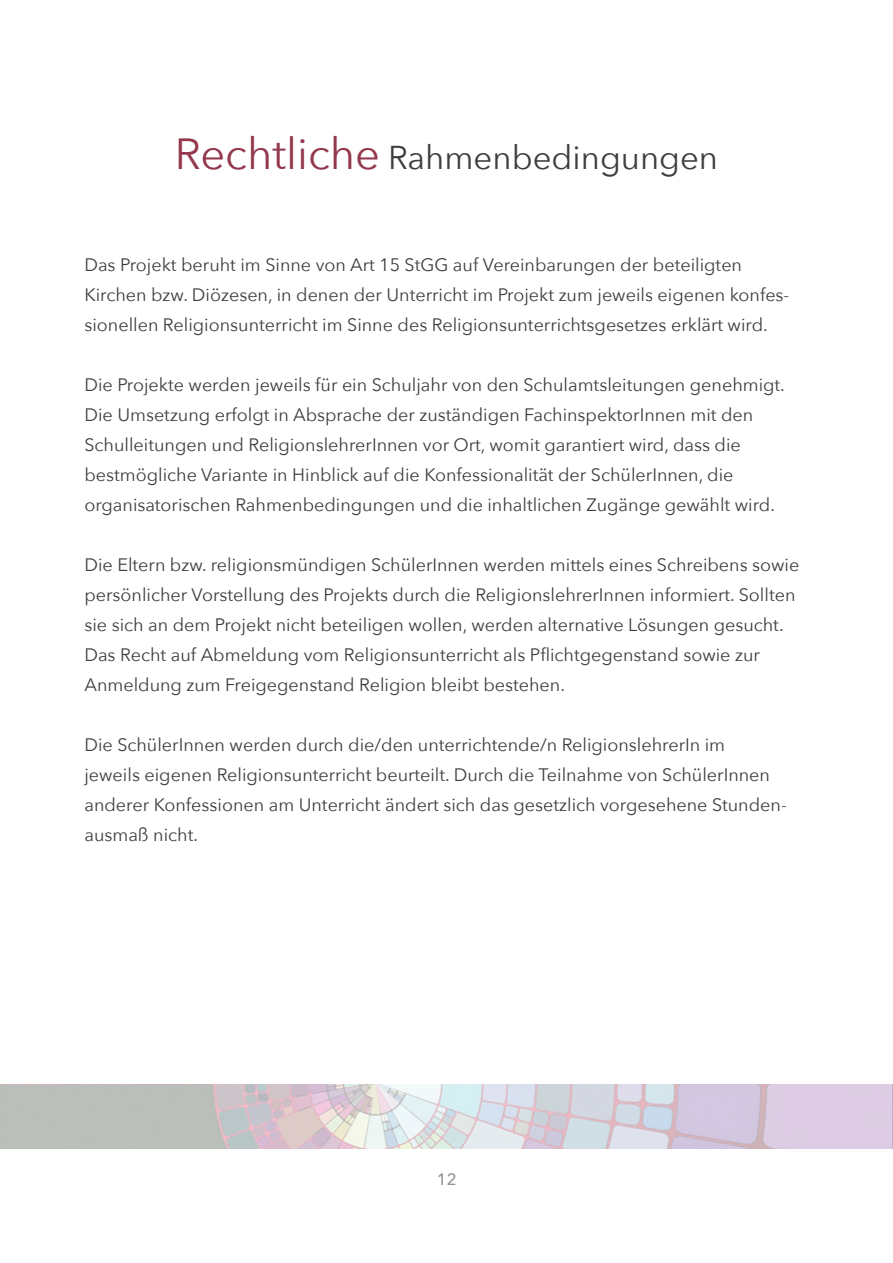
<style>
.page{position:relative;width:893px;height:1263px;background:#fff}
.page>*{position:absolute;margin:0;border:0;box-sizing:border-box;transform-origin:0 0}
.t1{font:33px "Avenir Next";color:#3e3e3f}
.t2{font:18px/30px "Avenir Next";color:#3e3e3f}
.t3{font:500 16.5px "Avenir Next";color:#939598}
.s1{font-size:43.5px;color:#93384d}
</style>
<div class="page">
<img style="left:0;top:1085px;width:893px;height:63px">
<h1 class="t1" style="left:175px;top:129px;width:545px"><span class="s1">Rechtliche</span> Rahmenbedingungen</h1>
<p class="t2" style="left:84px;top:249px;width:706px">Das Projekt beruht im Sinne von Art 15 StGG auf Vereinbarungen der beteiligten<br>Kirchen bzw. Diözesen, in denen der Unterricht im Projekt zum jeweils eigenen konfes&shy;sionellen Religionsunterricht im Sinne des Religionsunterrichtsgesetzes erklärt wird.</p>
<p class="t2" style="left:84px;top:369px;width:702px">Die Projekte werden jeweils für ein Schuljahr von den Schulamtsleitungen genehmigt.<br>Die Umsetzung erfolgt in Absprache der zuständigen FachinspektorInnen mit den Schulleitungen und ReligionslehrerInnen vor Ort, womit garantiert wird, dass die bestmögliche Variante in Hinblick auf die Konfessionalität der SchülerInnen, die organisatorischen Rahmenbedingungen und die inhaltlichen Zugänge gewählt wird.</p>
<p class="t2" style="left:84px;top:549px;width:716px">Die Eltern bzw. religionsmündigen SchülerInnen werden mittels eines Schreibens sowie persönlicher Vorstellung des Projekts durch die ReligionslehrerInnen informiert. Sollten sie sich an dem Projekt nicht beteiligen wollen, werden alternative Lösungen gesucht.<br>Das Recht auf Abmeldung vom Religionsunterricht als Pflichtgegenstand sowie zur Anmeldung zum Freigegenstand Religion bleibt bestehen.</p>
<p class="t2" style="left:84px;top:729px;width:704px">Die SchülerInnen werden durch die/den unterrichtende/n ReligionslehrerIn im<br>jeweils eigenen Religionsunterricht beurteilt. Durch die Teilnahme von SchülerInnen anderer Konfessionen am Unterricht ändert sich das gesetzlich vorgesehene Stunden&shy;ausmaß nicht.</p>
<p class="t3" style="left:437px;top:1165px;width:21px">12</p>
</div>
